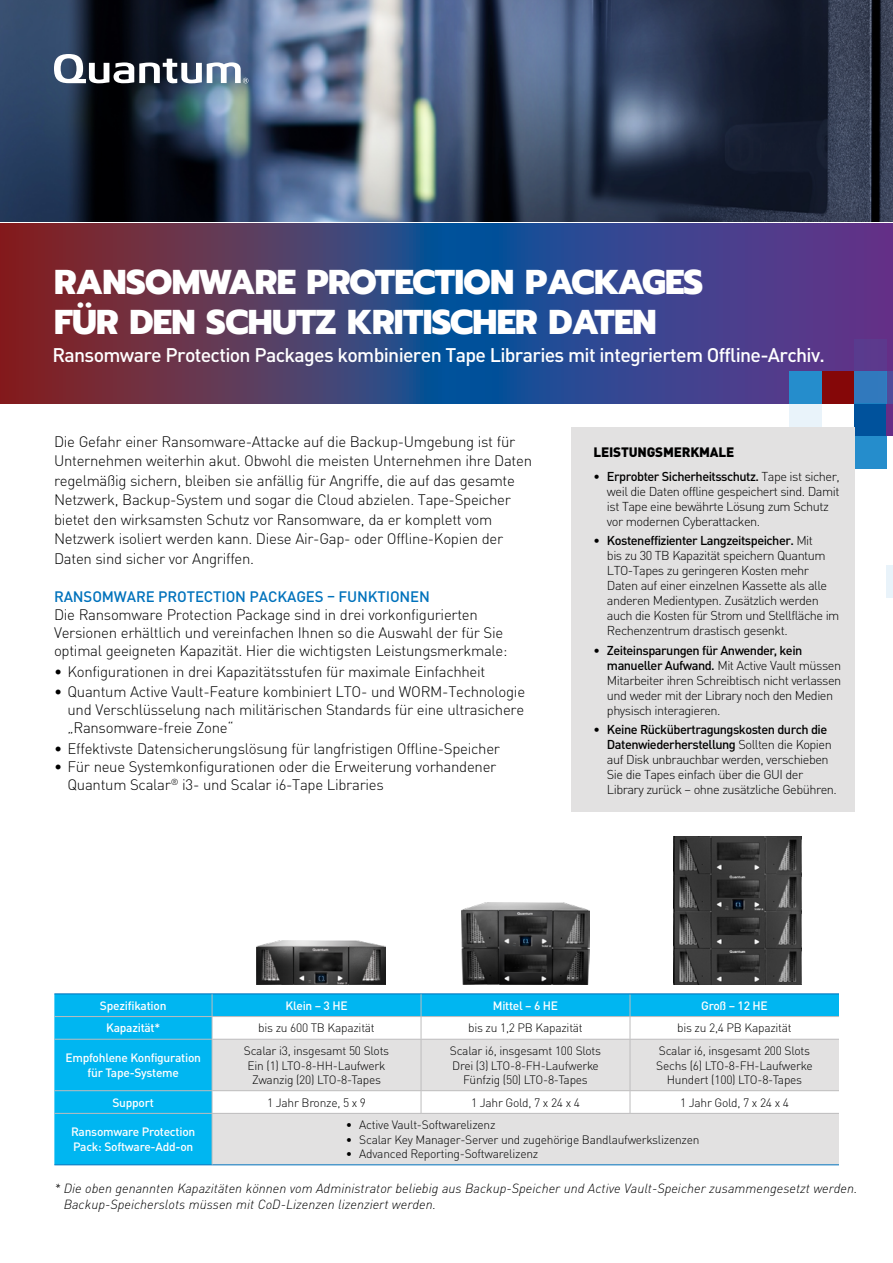
<style>
.page{position:relative;width:893px;height:1263px;background:#fff}
.page>*{position:absolute;margin:0;border:0;box-sizing:border-box;transform-origin:0 0}
.t1{font:800 34.35px/39.5px "Prompt";letter-spacing:-.02em;color:#fff}
.t2{font:500 19.5px "DIN Pro";letter-spacing:-.035em;color:#fff}
.t3{font:300 15px/19.5px "DIN Pro";letter-spacing:-.02em;color:#000}
.t4{font:500 15px "DIN Pro";letter-spacing:-.01em;color:#0072bc}
.t5{font:900 13.5px "DIN Pro";letter-spacing:-.015em;color:#000}
.t6{font:italic 300 13.2px/15.8px "DIN Pro";color:#000}
.t7{font:300 12.75px/15px "DIN Pro";letter-spacing:-.04em;color:#000}
.t8{font:300 12px/14.4px "DIN Pro";letter-spacing:-.02em;color:#000;text-align:center}
.t9{font:500 12px/14.4px "DIN Pro";letter-spacing:-.02em;color:#fff;text-align:center}
.s1{font-weight:500}
</style>
<div class="page">
<svg style="left:0;top:224px;width:893px;height:179px;background:#483e73"></svg>
<div style="left:854px;top:436px;width:32px;height:32px;background:#258dcc"></div>
<div style="left:854px;top:404px;width:32px;height:32px;background:#00529c"></div>
<div style="left:886px;top:404px;width:7px;height:32px;background:#672d86"></div>
<div style="left:822px;top:371px;width:32px;height:33px;background:#850708"></div>
<div style="left:854px;top:371px;width:32px;height:33px;background:#3179bd"></div>
<div style="left:886px;top:371px;width:7px;height:33px;background:#514b9b"></div>
<div style="left:789px;top:404px;width:33px;height:32px;background:#e9f3fa"></div>
<div style="left:789px;top:371px;width:33px;height:33px;background:#258dcc"></div>
<div style="left:854px;top:339px;width:32px;height:32px;background:#5b3a8d"></div>
<div style="left:886px;top:566px;width:7px;height:32px;background:#e9f3fa"></div>
<img style="left:0;top:0;width:893px;height:221px">
<svg style="left:54px;top:54px;width:194px;height:29px"></svg>
<div style="left:54px;top:994px;width:785px;height:170px;background:#00b6f1"></div>
<svg style="left:213px;top:1017px;width:626px;height:22px"></svg>
<svg style="left:213px;top:1040px;width:626px;height:124px;fill:#e2e1e1"></svg>
<hr style="left:54px;top:1016px;width:158px;height:1px;background:#bdbcbd">
<hr style="left:212px;top:1016px;width:209px;height:1px;background:#bdbcbd">
<hr style="left:421px;top:1016px;width:209px;height:1px;background:#bdbcbd">
<hr style="left:630px;top:1016px;width:209px;height:1px;background:#bdbcbd">
<svg style="left:630px;top:994px;width:1px;height:45px"></svg>
<hr style="left:54px;top:1039px;width:158px;height:1px;background:#bdbcbd">
<hr style="left:212px;top:1039px;width:209px;height:1px;background:#bdbcbd">
<hr style="left:421px;top:1039px;width:209px;height:1px;background:#bdbcbd">
<hr style="left:630px;top:1039px;width:209px;height:1px;background:#bdbcbd">
<hr style="left:630px;top:1039px;width:1px;height:51px;background:#bdbcbd">
<hr style="left:54px;top:1090px;width:158px;height:1px;background:#bdbcbd">
<hr style="left:212px;top:1090px;width:209px;height:1px;background:#bdbcbd">
<hr style="left:421px;top:1090px;width:209px;height:1px;background:#bdbcbd">
<hr style="left:630px;top:1090px;width:209px;height:1px;background:#bdbcbd">
<svg style="left:630px;top:1091px;width:1px;height:22px"></svg>
<hr style="left:54px;top:1113px;width:158px;height:1px;background:#bdbcbd">
<hr style="left:212px;top:1113px;width:209px;height:1px;background:#bdbcbd">
<hr style="left:421px;top:1113px;width:209px;height:1px;background:#bdbcbd">
<hr style="left:630px;top:1113px;width:209px;height:1px;background:#bdbcbd">
<hr style="left:54px;top:993px;width:158px;height:1px;background:#0072bc">
<hr style="left:212px;top:993px;width:209px;height:1px;background:#0072bc">
<hr style="left:421px;top:993px;width:209px;height:1px;background:#0072bc">
<hr style="left:630px;top:993px;width:209px;height:1px;background:#0072bc">
<hr style="left:54px;top:1164px;width:158px;height:1px;background:#0072bc">
<hr style="left:212px;top:1164px;width:209px;height:1px;background:#0072bc">
<hr style="left:421px;top:1164px;width:209px;height:1px;background:#0072bc">
<hr style="left:630px;top:1164px;width:209px;height:1px;background:#0072bc">
<svg style="left:421px;top:994px;width:1px;height:45px"></svg>
<hr style="left:421px;top:1039px;width:1px;height:51px;background:#bdbcbd">
<svg style="left:421px;top:1091px;width:1px;height:22px"></svg>
<svg style="left:212px;top:994px;width:1px;height:45px"></svg>
<hr style="left:212px;top:1039px;width:1px;height:51px;background:#bdbcbd">
<svg style="left:212px;top:1091px;width:1px;height:22px"></svg>
<hr style="left:212px;top:1114px;width:1px;height:50px;background:#bdbcbd">
<img style="left:257px;top:940px;width:128px;height:45px">
<img style="left:461px;top:902px;width:128px;height:83px">
<img style="left:673px;top:837px;width:128px;height:148px">
<div style="left:571px;top:427px;width:284px;height:385px;background:#e2e1e1"></div>
<h1 class="t1" style="left:54px;top:262px;width:651px">RANSOMWARE PROTECTION PACKAGES<br>FÜR DEN SCHUTZ KRITISCHER DATEN</h1>
<h2 class="t2" style="left:52px;top:339px;width:774px">Ransomware Protection Packages kombinieren Tape Libraries mit integriertem Offline-Archiv.</h2>
<p class="t3" style="left:54px;top:430px;width:480px">Die Gefahr einer Ransomware-Attacke auf die Backup-Umgebung ist für Unternehmen weiterhin akut. Obwohl die meisten Unternehmen ihre Daten regelmäßig sichern, bleiben sie anfällig für Angriffe, die auf das gesamte Netzwerk, Backup-System und sogar die Cloud abzielen. Tape-Speicher bietet den wirksamsten Schutz vor Ransomware, da er komplett vom Netzwerk isoliert werden kann. Diese Air-Gap- oder Offline-Kopien der Daten sind sicher vor Angriffen.</p>
<p class="t4" style="left:54px;top:584px;width:377px">RANSOMWARE PROTECTION PACKAGES – FUNKTIONEN</p>
<p class="t3" style="left:54px;top:604px;width:455px;line-height:18px">Die Ransomware Protection Package sind in drei vorkonfigurierten<br>Versionen erhältlich und vereinfachen Ihnen so die Auswahl der für Sie optimal geeigneten Kapazität. Hier die wichtigsten Leistungsmerkmale:</p>
<p class="t3" style="left:54px;top:660px;width:433px">• Konfigurationen in drei Kapazitätsstufen für maximale Einfachheit</p>
<p class="t3" style="left:68px;top:682px;width:459px;line-height:18px;text-align:justify;text-indent:-14px">• Quantum Active Vault-Feature kombiniert LTO- und WORM-Technologie und Verschlüsselung nach militärischen Standards für eine ultrasichere „Ransomware-freie Zone“</p>
<p class="t3" style="left:54px;top:738px;width:448px">• Effektivste Datensicherungslösung für langfristigen Offline-Speicher</p>
<p class="t3" style="left:68px;top:756px;width:430px;line-height:18px;text-indent:-14px">• Für neue Systemkonfigurationen oder die Erweiterung vorhandener<br>Quantum Scalar<sup>®</sup> i3- und Scalar i6-Tape Libraries</p>
<p class="t5" style="left:594px;top:441px;width:142px">LEISTUNGSMERKMALE</p>
<p class="t7" style="left:607px;top:467px;width:234px;text-indent:-14px"><span class="s1">• Erprobter Sicherheitsschutz.</span> Tape ist sicher, weil die Daten offline gespeichert sind. Damit ist Tape eine bewährte Lösung zum Schutz vor modernen Cyberattacken.</p>
<p class="t7" style="left:607px;top:532px;width:234px;text-indent:-14px"><span class="s1">• Kosteneffizienter Langzeitspeicher.</span> Mit<br>bis zu 30 TB Kapazität speichern Quantum LTO-Tapes zu geringeren Kosten mehr Daten auf einer einzelnen Kassette als alle anderen Medientypen. Zusätzlich werden auch die Kosten für Strom und Stellfläche im Rechenzentrum drastisch gesenkt.</p>
<p class="t7" style="left:607px;top:641px;width:236px;text-indent:-14px"><span class="s1">• Zeiteinsparungen für Anwender, kein manueller Aufwand.</span> Mit Active Vault müssen Mitarbeiter ihren Schreibtisch nicht verlassen und weder mit der Library noch den Medien physisch interagieren.</p>
<p class="t7" style="left:607px;top:721px;width:231px;text-indent:-14px"><span class="s1">• Keine Rückübertragungskosten durch die Datenwiederherstellung</span> Sollten die Kopien auf Disk unbrauchbar werden, verschieben Sie die Tapes einfach über die GUI der Library zurück – ohne zusätzliche Gebühren.</p>
<p class="t9" style="left:100px;top:997px;width:68px">Spezifikation</p>
<p class="t9" style="left:285px;top:997px;width:64px">Klein – 3 HE</p>
<p class="t9" style="left:493px;top:997px;width:67px">Mittel – 6 HE</p>
<p class="t9" style="left:701px;top:997px;width:68px">Groß – 12 HE</p>
<p class="t9" style="left:106px;top:1020px;width:56px">Kapazität*</p>
<p class="t8" style="left:258px;top:1020px;width:118px">bis zu 600 TB Kapazität</p>
<p class="t8" style="left:468px;top:1020px;width:116px">bis zu 1,2 PB Kapazität</p>
<p class="t8" style="left:677px;top:1020px;width:116px">bis zu 2,4 PB Kapazität</p>
<p class="t9" style="left:65px;top:1049px;width:137px">Empfohlene Konfiguration für Tape-Systeme</p>
<p class="t8" style="left:244px;top:1042px;width:147px">Scalar i3, insgesamt 50 Slots<br>Ein (1) LTO-8-HH-Laufwerk<br>Zwanzig (20) LTO-8-Tapes</p>
<p class="t8" style="left:450px;top:1042px;width:153px">Scalar i6, insgesamt 100 Slots<br>Drei (3) LTO-8-FH-Laufwerke<br>Fünfzig (50) LTO-8-Tapes</p>
<p class="t8" style="left:656px;top:1042px;width:158px">Scalar i6, insgesamt 200 Slots<br>Sechs (6) LTO-8-FH-Laufwerke<br>Hundert (100) LTO-8-Tapes</p>
<p class="t9" style="left:112px;top:1094px;width:43px">Support</p>
<p class="t8" style="left:267px;top:1094px;width:101px">1 Jahr Bronze, 5 x 9</p>
<p class="t8" style="left:471px;top:1094px;width:110px">1 Jahr Gold, 7 x 24 x 4</p>
<p class="t8" style="left:680px;top:1094px;width:110px">1 Jahr Gold, 7 x 24 x 4</p>
<p class="t9" style="left:71px;top:1124px;width:126px;text-align:left">Ransomware Protection<br>Pack: Software-Add-on</p>
<p class="t8" style="left:346px;top:1117px;width:151px">• Active Vault-Softwarelizenz</p>
<p class="t8" style="left:346px;top:1131px;width:355px">• Scalar Key Manager-Server und zugehörige Bandlaufwerkslizenzen</p>
<p class="t8" style="left:346px;top:1145px;width:194px">• Advanced Reporting-Softwarelizenz</p>
<p class="t6" style="left:64px;top:1179px;width:795px;text-indent:-9px">* Die oben genannten Kapazitäten können vom Administrator beliebig aus Backup-Speicher und Active Vault-Speicher zusammengesetzt werden.<br>Backup-Speicherslots müssen mit CoD-Lizenzen lizenziert werden.</p>
</div>
